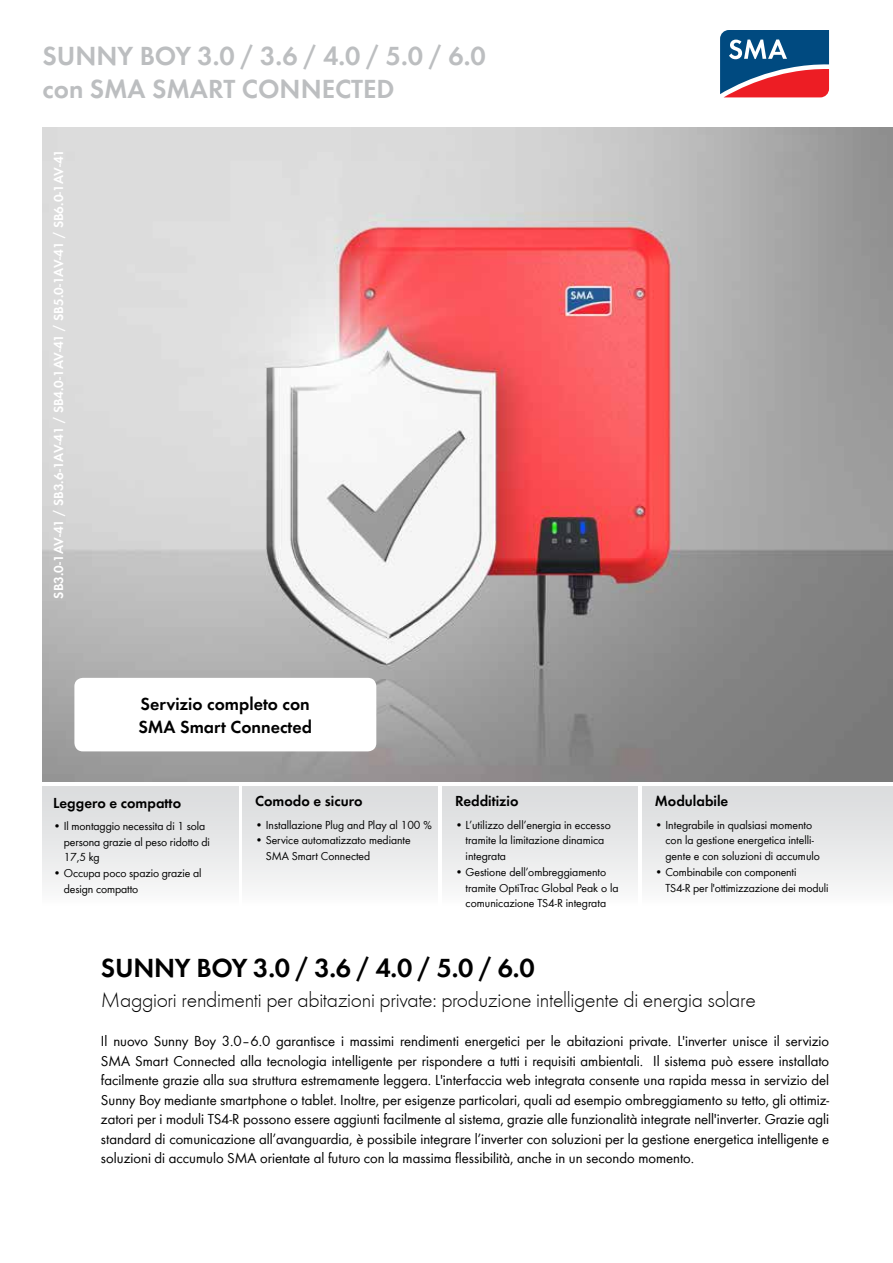
<style>
.page{position:relative;width:893px;height:1263px;background:#fff}
.page>*{position:absolute;margin:0;border:0;box-sizing:border-box;transform-origin:0 0}
.t1{font:600 27px/33px "SMA Futura Global";color:#bcbec0}
.t2{font:600 27px "SMA Futura Global";color:#000}
.t3{font:300 21.75px "SMA Futura Global";letter-spacing:-.015em;color:#000}
.t4{font:600 18px/22.5px "SMA Futura Global";color:#000}
.t5{font:15px/19.5px "SMA Futura Global";color:#000;text-align:justify}
.t6{font:600 15px "SMA Futura Global";color:#000}
.t7{font:600 13.5px "SMA Futura Global";color:#fff}
.t8{font:12px/15.8px "SMA Futura Global";color:#000}
</style>
<div class="page">
<img style="left:43px;top:128px;width:850px;height:654px">
<svg style="left:720px;top:30px;width:110px;height:68px;background:#685a7b"></svg>
<div style="left:43px;top:787px;width:195px;height:119px;background:linear-gradient(to bottom,#d8dadb,#fafafa)"></div>
<div style="left:242px;top:787px;width:196px;height:119px;background:linear-gradient(to bottom,#d8dadb,#fafafa)"></div>
<div style="left:442px;top:787px;width:196px;height:119px;background:linear-gradient(to bottom,#d8dadb,#fafafa)"></div>
<div style="left:642px;top:787px;width:251px;height:119px;background:linear-gradient(to bottom,#d8dadb,#fafafa)"></div>
<div style="left:74px;top:678px;width:302px;height:73px;background:#fff;border-radius:9px"></div>
<h1 class="t1" style="left:43px;top:39px;width:445px">Sunny Boy 3.0 / 3.6 / 4.0 / 5.0 / 6.0 con Sma smart connected</h1>
<p class="t7" style="left:51px;top:599px;width:451px;rotate:-90deg">SB3.0-1AV-41 / SB3.6-1AV-41 / SB4.0-1AV-41 / SB5.0-1AV-41 / SB6.0-1AV-41</p>
<p class="t4" style="left:138px;top:693px;width:175px">Servizio completo con<br>SMA Smart Connected</p>
<p class="t6" style="left:53px;top:794px;width:129px">Leggero e compatto</p>
<p class="t8" style="left:64px;top:818px;width:148px;text-indent:-11px">• Il montaggio necessita di 1 sola persona grazie al peso ridotto di<br>17,5 kg</p>
<p class="t8" style="left:64px;top:865px;width:139px;text-indent:-11px">• Occupa poco spazio grazie al design compatto</p>
<p class="t6" style="left:255px;top:792px;width:109px">Comodo e sicuro</p>
<p class="t8" style="left:255px;top:816px;width:178px">• Installazione Plug and Play al 100 %</p>
<p class="t8" style="left:266px;top:832px;width:146px;text-indent:-11px">• Service automatizzato mediante<br>SMA Smart Connected</p>
<p class="t6" style="left:455px;top:792px;width:65px">Redditizio</p>
<p class="t8" style="left:466px;top:816px;width:147px;text-indent:-11px">• L’utilizzo dell’energia in eccesso tramite la limitazione dinamica integrata</p>
<p class="t8" style="left:466px;top:864px;width:154px;text-indent:-11px">• Gestione dell’ombreggiamento tramite OptiTrac Global Peak o la comunicazione TS4-R integrata</p>
<p class="t6" style="left:655px;top:792px;width:75px">Modulabile</p>
<p class="t8" style="left:665px;top:816px;width:156px;text-indent:-11px">• Integrabile in qualsiasi momento con la gestione energetica intelli&shy;gente e con soluzioni di accumulo</p>
<p class="t8" style="left:665px;top:864px;width:165px;text-indent:-11px">• Combinabile con componenti<br>TS4-R per l'ottimizzazione dei moduli</p>
<h1 class="t2" style="left:101px;top:952px;width:34px">SUNNY</h1>
<h1 class="t2" style="left:197px;top:952px;width:340px">BOY 3.0 / 3.6 / 4.0 / 5.0 / 6.0</h1>
<h2 class="t3" style="left:101px;top:987px;width:656px">Maggiori rendimenti per abitazioni private: produzione intelligente di energia solare</h2>
<p class="t5" style="left:101px;top:1031px;width:730px">Il nuovo Sunny Boy 3.0–6.0 garantisce i massimi rendimenti energetici per le abitazioni private. L'inverter unisce il servizio SMA Smart Connected alla tecnologia intelligente per rispondere a tutti i requisiti ambientali. Il sistema può essere installato facilmente grazie alla sua struttura estremamente leggera. L'interfaccia web integrata consente una rapida messa in servizio del Sunny Boy mediante smartphone o tablet. Inoltre, per esigenze particolari, quali ad esempio ombreggiamento su tetto, gli ottimiz&shy;zatori per i moduli TS4-R possono essere aggiunti facilmente al sistema, grazie alle funzionalità integrate nell'inverter. Grazie agli standard di comunicazione all’avanguardia, è possibile integrare l’inverter con soluzioni per la gestione energetica intelligente e soluzioni di accumulo SMA orientate al futuro con la massima flessibilità, anche in un secondo momento.</p>
</div>
